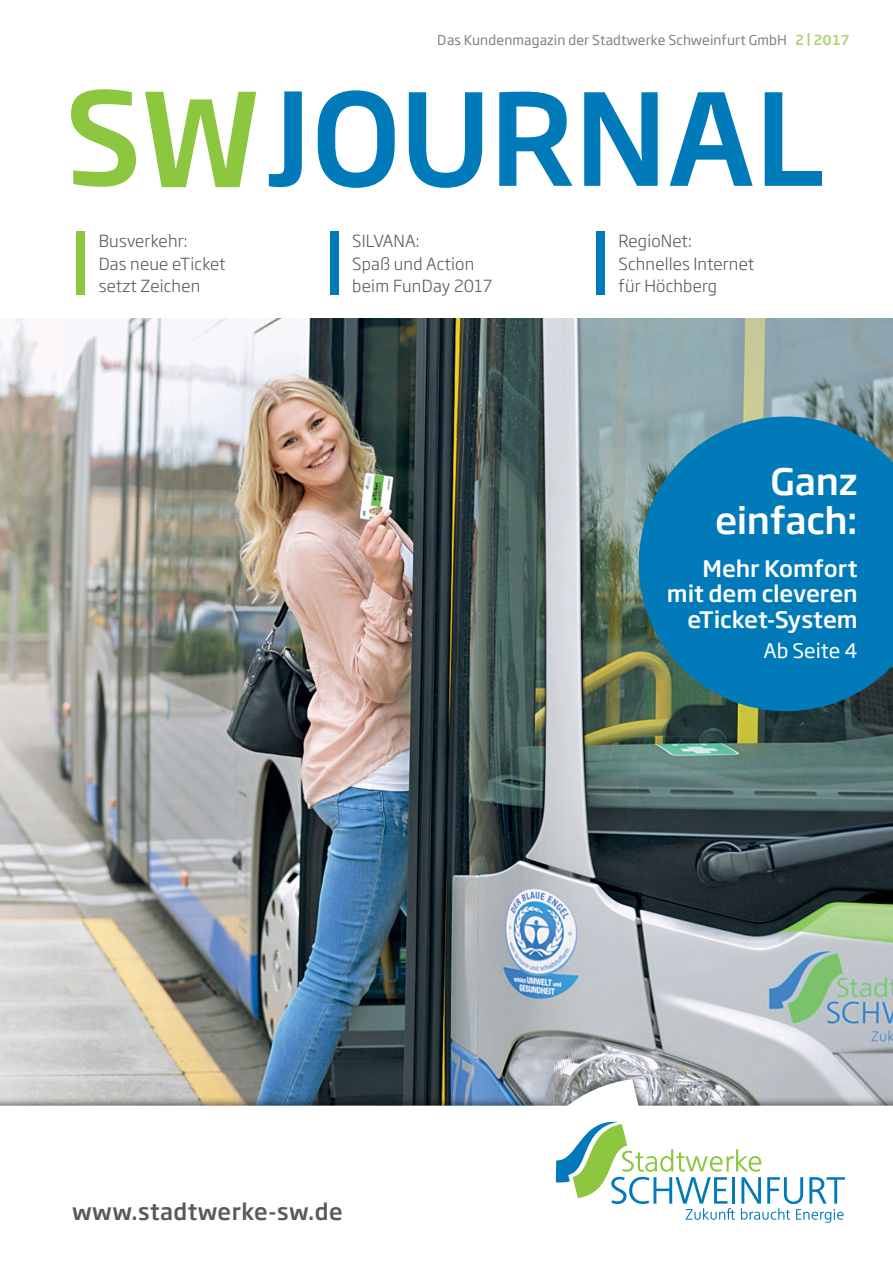
<style>
.page{position:relative;width:893px;height:1263px;background:#fff}
.page>*{position:absolute;margin:0;border:0;box-sizing:border-box;transform-origin:0 0}
.t1{font:500 36px/39px "Soho Gothic Std";letter-spacing:-.01em;color:#fff;text-align:right}
.t2{font:500 22.5px/25.5px "Soho Gothic Std";letter-spacing:-.005em;color:#fff;text-align:right}
.t3{font:500 22.5px "Soho Gothic Std";letter-spacing:.02em;color:#58595b}
.t4{font:19.8px "Soho Gothic Std";color:#fff}
.t5{font:300 16.5px/22.5px "Soho Gothic Std";letter-spacing:.01em;color:#58595b}
.t6{font:13.5px "Soho Gothic Std";letter-spacing:.01em;color:#58595b}
.s1{font-weight:500;color:#8dc63f}
</style>
<div class="page">
<img style="left:0;top:319px;width:893px;height:752px">
<div style="left:0;top:1071px;width:893px;height:192px;background:#000;opacity:.7"></div>
<svg style="left:0;top:1079px;width:893px;height:184px"></svg>
<svg style="left:556px;top:1122px;width:289px;height:101px"></svg>
<svg style="left:318px;top:90px;width:504px;height:98px"></svg>
<svg style="left:269px;top:91px;width:33px;height:96px"></svg>
<svg style="left:71px;top:89px;width:65px;height:98px"></svg>
<svg style="left:145px;top:92px;width:111px;height:95px"></svg>
<div style="left:77px;top:231px;width:8px;height:64px;background:#8dc63f"></div>
<div style="left:330px;top:231px;width:8px;height:64px;background:#007ab8"></div>
<div style="left:596px;top:231px;width:9px;height:64px;background:#007ab8"></div>
<svg style="left:639px;top:416px;width:254px;height:295px;background:#117aab"></svg>
<p class="t6" style="left:438px;top:31px;width:413px">Das Kundenmagazin der Stadtwerke Schweinfurt GmbH <span class="s1">2 | 2017</span></p>
<p class="t5" style="left:99px;top:230px;width:128px">Busverkehr:<br>Das neue eTicket setzt Zeichen</p>
<p class="t5" style="left:352px;top:230px;width:141px">SILVANA:<br>Spaß und Action beim FunDay 2017</p>
<p class="t5" style="left:618px;top:230px;width:137px">RegioNet:<br>Schnelles Internet für Höchberg</p>
<h2 class="t3" style="left:72px;top:1198px;width:272px">www.stadtwerke-sw.de</h2>
<h1 class="t1" style="left:715px;top:463px;width:144px">Ganz einfach:</h1>
<h2 class="t2" style="left:667px;top:556px;width:192px">Mehr Komfort mit dem cleveren eTicket-System</h2>
<p class="t4" style="left:763px;top:638px;width:96px">Ab Seite 4</p>
</div>
